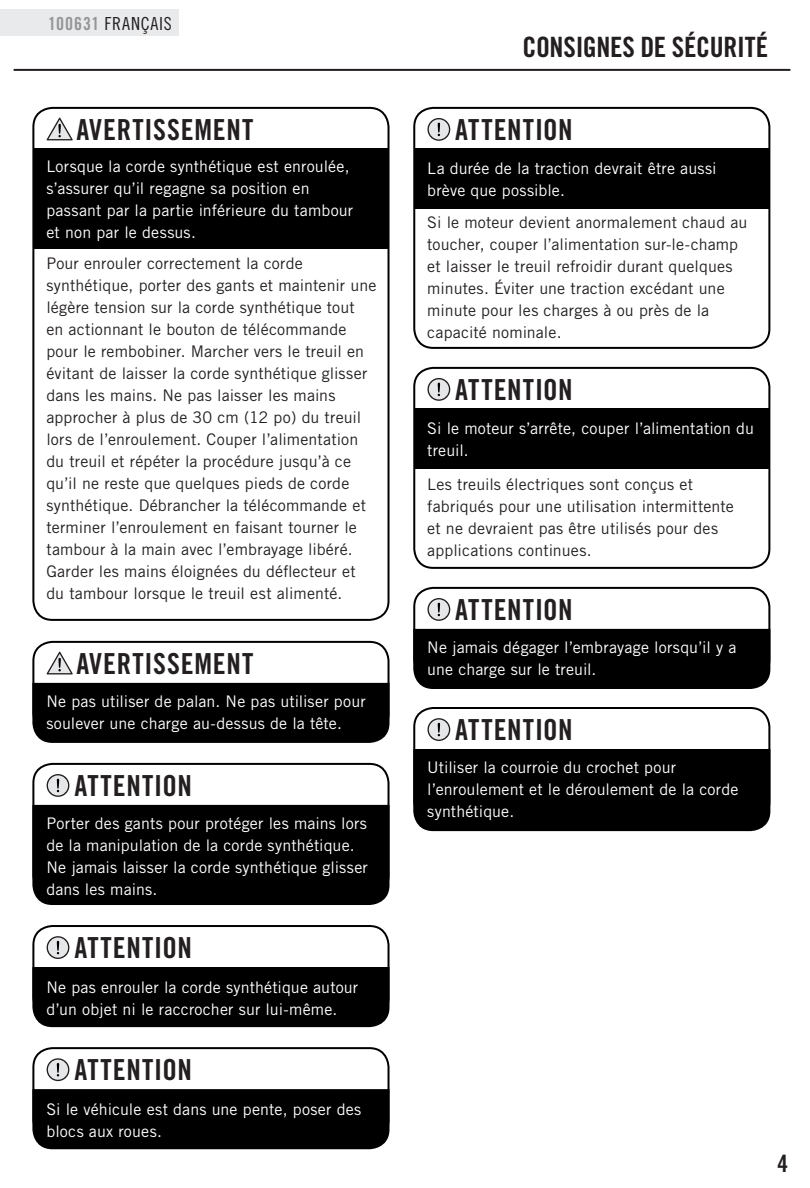
<style>
.page{position:relative;width:810px;height:1188px;background:#fff}
.page>*{position:absolute;margin:0;border:0;box-sizing:border-box;transform-origin:0 0}
.t1{font:29px "Trade Gothic Bold Cond Twenty";letter-spacing:.025em;color:#231f20}
.t2{font:28px "Trade Gothic Bold Cond Twenty";letter-spacing:-.015em;color:#231f20}
.t3{font:24px "Trade Gothic Bold Cond Twenty";color:#231f20}
.t4{font:18px "Trade Gothic Cond Eighteen";letter-spacing:.045em;color:#231f20}
.t5{font:16px/22px "Trade Gothic";letter-spacing:.01em;color:#231f20}
.t6{font:16px/22px "Trade Gothic";letter-spacing:.01em;color:#fff}
.s1{font-family:"Trade Gothic Bold Cond Twenty";color:#939598}
</style>
<div class="page">
<hr style="left:14px;top:69px;width:776px;height:2px;background:#231f20">
<div style="left:0;top:10px;width:178px;height:26px;background:#e8eaec"></div>
<div style="left:32px;top:641px;width:358px;height:93px;border:2px solid #000;border-radius:19px"></div>
<div style="left:32px;top:681px;width:358px;height:62px;background:#000"></div>
<svg style="left:47px;top:652px;width:26px;height:22px"></svg>
<div style="left:32px;top:107px;width:358px;height:514px;border:2px solid #000;border-radius:19px"></div>
<div style="left:34px;top:149px;width:354px;height:100px;background:#000"></div>
<svg style="left:47px;top:118px;width:26px;height:22px"></svg>
<div style="left:32px;top:763px;width:358px;height:133px;border:2px solid #000;border-radius:19px"></div>
<div style="left:32px;top:803px;width:358px;height:102px;background:#000"></div>
<svg style="left:47px;top:774px;width:22px;height:23px"></svg>
<div style="left:413px;top:587px;width:357px;height:93px;border:2px solid #000;border-radius:19px"></div>
<div style="left:413px;top:627px;width:358px;height:62px;background:#000"></div>
<svg style="left:427px;top:598px;width:23px;height:23px"></svg>
<div style="left:413px;top:707px;width:357px;height:115px;border:2px solid #000;border-radius:19px"></div>
<div style="left:413px;top:747px;width:358px;height:85px;background:#000"></div>
<svg style="left:427px;top:718px;width:23px;height:23px"></svg>
<div style="left:32px;top:925px;width:358px;height:93px;border:2px solid #000;border-radius:19px"></div>
<div style="left:32px;top:965px;width:358px;height:63px;background:#000"></div>
<svg style="left:47px;top:936px;width:22px;height:23px"></svg>
<div style="left:32px;top:1047px;width:358px;height:93px;border:2px solid #000;border-radius:19px"></div>
<svg style="left:32px;top:1087px;width:358px;height:63px;background:#0d0d0d"></svg>
<svg style="left:47px;top:1058px;width:22px;height:23px"></svg>
<div style="left:413px;top:107px;width:357px;height:242px;border:2px solid #000;border-radius:19px"></div>
<div style="left:415px;top:149px;width:353px;height:60px;background:#000"></div>
<svg style="left:427px;top:118px;width:23px;height:23px"></svg>
<div style="left:413px;top:367px;width:357px;height:202px;border:2px solid #000;border-radius:19px"></div>
<div style="left:415px;top:409px;width:353px;height:60px;background:#000"></div>
<svg style="left:427px;top:378px;width:23px;height:23px"></svg>
<p class="t4" style="left:48px;top:13px;width:125px"><span class="s1">100631</span> FRANÇAIS</p>
<h1 class="t1" style="left:76px;top:112px;width:179px">AVERTISSEMENT</h1>
<p class="t6" style="left:46px;top:155px;width:308px">Lorsque la corde synthétique est enroulée, s’assurer qu’il regagne sa position en passant par la partie inférieure du tambour et non par le dessus.</p>
<p class="t5" style="left:46px;top:252px;width:332px">Pour enrouler correctement la corde synthétique, porter des gants et maintenir une légère tension sur la corde synthétique tout<br>en actionnant le bouton de télécommande pour le rembobiner. Marcher vers le treuil en évitant de laisser la corde synthétique glisser dans les mains. Ne pas laisser les mains approcher à plus de 30 cm (12 po) du treuil lors de l’enroulement. Couper l’alimentation du treuil et répéter la procédure jusqu’à ce qu’il ne reste que quelques pieds de corde synthétique. Débrancher la télécommande et terminer l’enroulement en faisant tourner le tambour à la main avec l’embrayage libéré.<br>Garder les mains éloignées du déflecteur et du tambour lorsque le treuil est alimenté.</p>
<h1 class="t1" style="left:76px;top:646px;width:179px">AVERTISSEMENT</h1>
<p class="t6" style="left:46px;top:690px;width:321px">Ne pas utiliser de palan. Ne pas utiliser pour soulever une charge au-dessus de la tête.</p>
<h1 class="t1" style="left:74px;top:768px;width:119px">ATTENTION</h1>
<p class="t6" style="left:46px;top:812px;width:323px">Porter des gants pour protéger les mains lors de la manipulation de la corde synthétique.<br>Ne jamais laisser la corde synthétique glisser dans les mains.</p>
<h1 class="t1" style="left:74px;top:930px;width:119px">ATTENTION</h1>
<p class="t6" style="left:46px;top:976px;width:313px">Ne pas enrouler la corde synthétique autour d’un objet ni le raccrocher sur lui-même.</p>
<h1 class="t1" style="left:74px;top:1052px;width:119px">ATTENTION</h1>
<p class="t6" style="left:46px;top:1098px;width:317px">Si le véhicule est dans une pente, poser des blocs aux roues.</p>
<h2 class="t2" style="left:523px;top:30px;width:247px">CONSIGNES DE SÉCURITÉ</h2>
<h1 class="t1" style="left:455px;top:112px;width:119px">ATTENTION</h1>
<p class="t6" style="left:427px;top:157px;width:291px">La durée de la traction devrait être aussi brève que possible.</p>
<p class="t5" style="left:427px;top:211px;width:322px">Si le moteur devient anormalement chaud au toucher, couper l’alimentation sur-le-champ et laisser le treuil refroidir durant quelques minutes. Éviter une traction excédant une minute pour les charges à ou près de la capacité nominale.</p>
<h1 class="t1" style="left:455px;top:372px;width:119px">ATTENTION</h1>
<p class="t6" style="left:427px;top:417px;width:328px">Si le moteur s’arrête, couper l’alimentation du treuil.</p>
<p class="t5" style="left:427px;top:473px;width:308px">Les treuils électriques sont conçus et fabriqués pour une utilisation intermittente et ne devraient pas être utilisés pour des applications continues.</p>
<h1 class="t1" style="left:455px;top:592px;width:119px">ATTENTION</h1>
<p class="t6" style="left:427px;top:636px;width:311px">Ne jamais dégager l’embrayage lorsqu’il y a une charge sur le treuil.</p>
<h1 class="t1" style="left:455px;top:712px;width:119px">ATTENTION</h1>
<p class="t6" style="left:427px;top:756px;width:313px">Utiliser la courroie du crochet pour l’enroulement et le déroulement de la corde synthétique.</p>
<h3 class="t3" style="left:777px;top:1149px;width:12px">4</h3>
</div>
